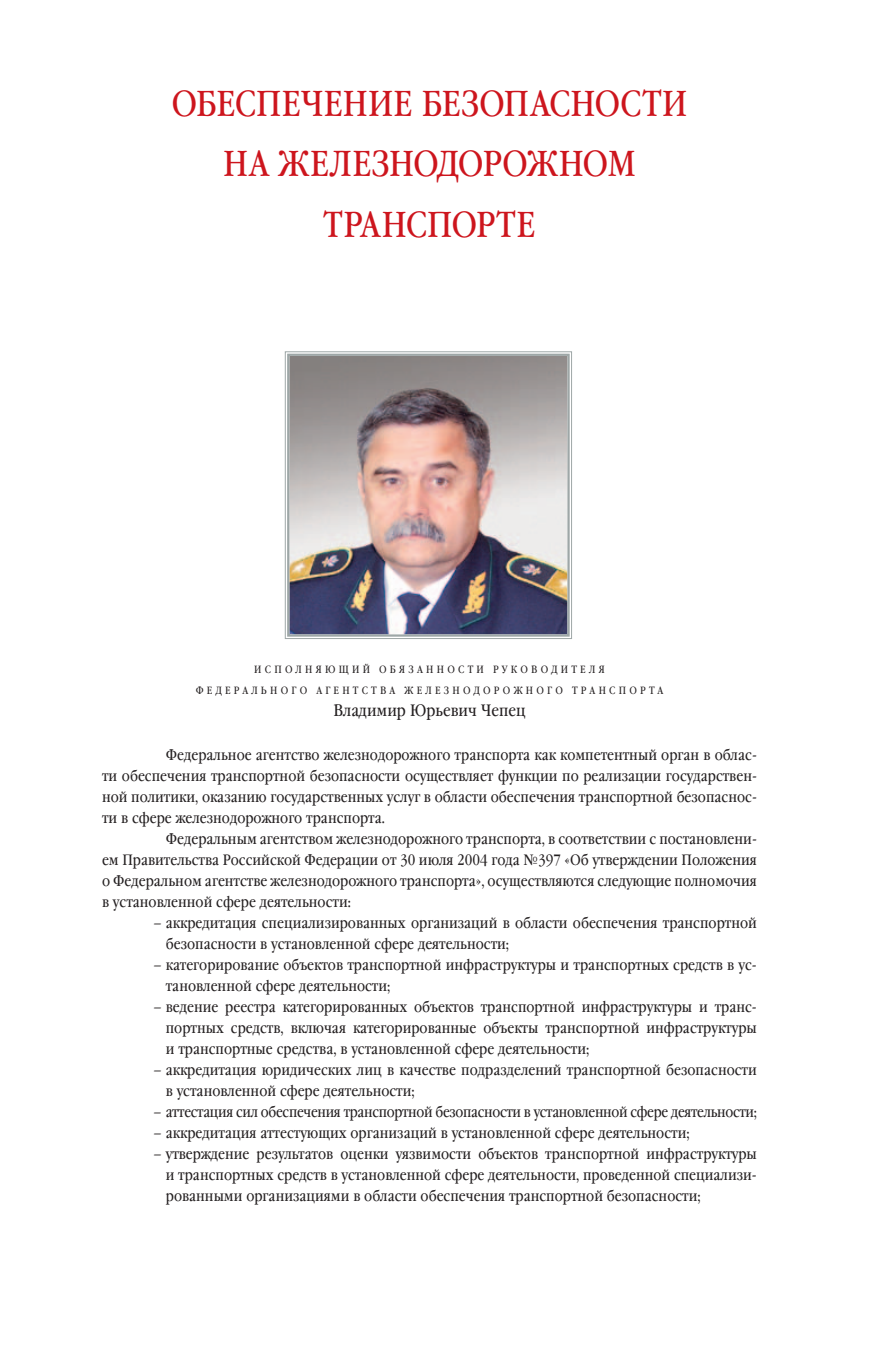
<style>
.page{position:relative;width:893px;height:1361px;background:#fff}
.page>*{position:absolute;margin:0;border:0;box-sizing:border-box;transform-origin:0 0}
.t1{font:36px "Garamond Narrow Book FS";color:#cd151d}
.t2{font:16.5px "Garamond Narrow Book FS";color:#231f20}
.t3{font:15px/21px "Garamond Narrow Book FS";color:#231f20}
.t4{font:15px "Garamond Narrow Book FS";letter-spacing:-.02em;color:#231f20}
.t5{font:10.5px "Garamond Narrow Book FS";color:#231f20}
</style>
<div class="page">
<img style="left:285px;top:351px;width:287px;height:288px">
<div style="left:287px;top:354px;width:283px;height:283px;border:2px solid #9ea7a7"></div>
<h1 class="t1" style="left:172px;top:81px;width:48px">Обеспечение</h1>
<h1 class="t1" style="left:422px;top:81px;width:23px">безопасности</h1>
<h1 class="t1" style="left:223px;top:141px;width:81px">на железнодорожном</h1>
<h1 class="t1" style="left:324px;top:201px;width:23px">транспорте</h1>
<p class="t5" style="left:254px;top:662px;width:12px">исполняющий</p>
<p class="t5" style="left:379px;top:662px;width:11px">обязанности</p>
<p class="t5" style="left:493px;top:662px;width:11px">руководителя</p>
<p class="t5" style="left:196px;top:683px;width:22px">Ф едерального</p>
<p class="t5" style="left:316px;top:683px;width:10px">агентства</p>
<p class="t5" style="left:405px;top:683px;width:11px">железнодорожного</p>
<p class="t5" style="left:572px;top:683px;width:11px">транспорта</p>
<p class="t2" style="left:333px;top:700px;width:194px">Владимир Юрьевич Чепец</p>
<p class="t3" style="left:166px;top:744px;width:593px">Федеральное агентство железнодорожного транспорта как компетентный орган в облас-</p>
<p class="t3" style="left:102px;top:765px;width:656px">ти обеспечения транспортной безопасности осуществляет функции по реализации государствен-</p>
<p class="t3" style="left:102px;top:786px;width:656px">ной политики, оказанию государственных услуг в области обеспечения транспортной безопаснос-</p>
<p class="t3" style="left:102px;top:807px;width:284px">ти в сфере железнодорожного транспорта.</p>
<p class="t3" style="left:166px;top:828px;width:593px">Федеральным агентством железнодорожного транспорта, в соответствии с постановлени-</p>
<p class="t3" style="left:102px;top:849px;width:656px">ем Правительства Российской Федерации от 30 июля 2004 года №397 «Об утверждении Положения</p>
<p class="t3" style="left:102px;top:870px;width:656px">о Федеральном агентстве железнодорожного транспорта», осуществляются следующие полномочия</p>
<p class="t3" style="left:102px;top:891px;width:250px">в установленной сфере деятельности:</p>
<p class="t3" style="left:166px;top:912px;width:593px;text-indent:-13px">– аккредитация специализированных организаций в области обеспечения транспортной безопасности в установленной сфере деятельности;</p>
<p class="t3" style="left:166px;top:954px;width:593px;text-indent:-13px">– категорирование объектов транспортной инфраструктуры и транспортных средств в ус&shy;тановленной сфере деятельности;</p>
<p class="t3" style="left:166px;top:996px;width:593px;text-align:justify;text-indent:-13px">– ведение реестра категорированных объектов транспортной инфраструктуры и транс&shy;портных средств, включая категорированные объекты транспортной инфраструктуры и транспортные средства, в установленной сфере деятельности;</p>
<p class="t3" style="left:166px;top:1059px;width:593px;text-indent:-13px">– аккредитация юридических лиц в качестве подразделений транспортной безопасности в установленной сфере деятельности;</p>
<p class="t4" style="left:153px;top:1102px;width:605px">– аттестация сил обеспечения транспортной безопасности в установленной сфере деятельности;</p>
<p class="t3" style="left:153px;top:1122px;width:538px">– аккредитация аттестующих организаций в установленной сфере деятельности;</p>
<p class="t3" style="left:166px;top:1143px;width:593px;text-align:justify;text-indent:-13px">– утверждение результатов оценки уязвимости объектов транспортной инфраструктуры и транспортных средств в установленной сфере деятельности, проведенной специализи&shy;рованными организациями в области обеспечения транспортной безопасности;</p>
</div>
